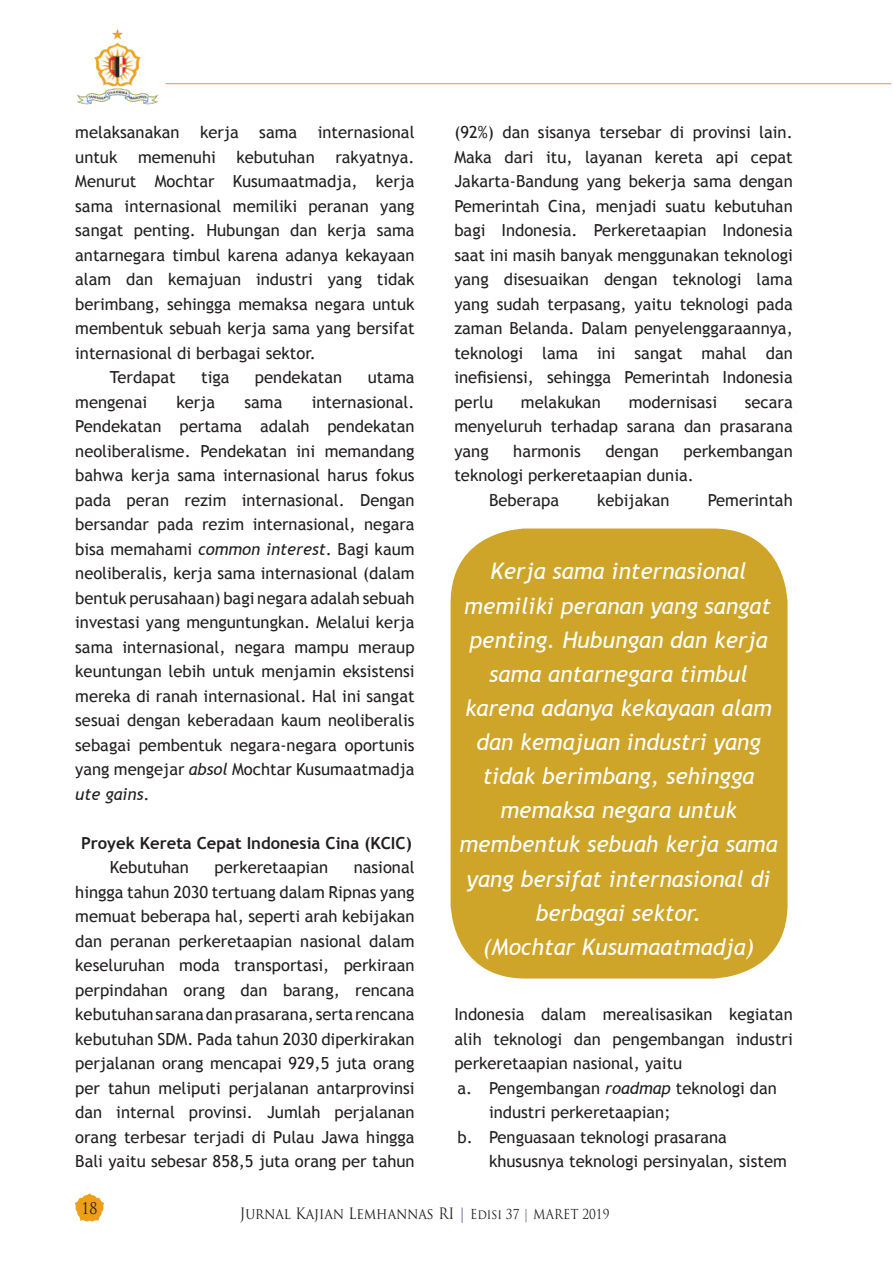
<style>
.page{position:relative;width:893px;height:1265px;background:#fff}
.page>*{position:absolute;margin:0;border:0;box-sizing:border-box;transform-origin:0 0}
.t1{font:italic 22.75px/34.1px "Trebuchet MS";color:#fff;text-align:center}
.t2{font:16.62px/24.5px "Trebuchet MS";color:#231f20;text-align:justify}
.t3{font:700 16.62px "Trebuchet MS";color:#231f20}
.t4{font:15.75px "Trajan Pro";color:#231f20;scale:.88 1}
.t5{font:15.22px "Trajan Pro";color:#231f20;scale:.88 1}
.s1{font-style:italic}
.s2{color:#733e88}
.s3{font-size:13.47px}
.s4{font-size:13.47px;color:#733e88}
</style>
<div class="page">
<svg style="left:74px;top:1193px;width:31px;height:29px"></svg>
<hr style="left:165px;top:83px;width:726px;height:1px;background:#ee9e18">
<img style="left:77px;top:29px;width:81px;height:76px">
<div style="left:451px;top:529px;width:336px;height:450px;background:#cea529;border-radius:75px"></div>
<p class="t2" style="left:75px;top:120px;width:341px">melaksanakan kerja sama internasional</p>
<p class="t2" style="left:75px;top:145px;width:341px">untuk memenuhi kebutuhan rakyatnya.</p>
<p class="t2" style="left:75px;top:169px;width:341px">Menurut Mochtar Kusumaatmadja, kerja</p>
<p class="t2" style="left:75px;top:194px;width:341px">sama internasional memiliki peranan yang</p>
<p class="t2" style="left:75px;top:218px;width:341px">sangat penting. Hubungan dan kerja sama</p>
<p class="t2" style="left:75px;top:243px;width:341px">antarnegara timbul karena adanya kekayaan</p>
<p class="t2" style="left:75px;top:267px;width:341px">alam dan kemajuan industri yang tidak</p>
<p class="t2" style="left:75px;top:292px;width:341px">berimbang, sehingga memaksa negara untuk</p>
<p class="t2" style="left:75px;top:316px;width:341px">membentuk sebuah kerja sama yang bersifat</p>
<p class="t2" style="left:75px;top:341px;width:242px">internasional di berbagai sektor.</p>
<p class="t2" style="left:110px;top:365px;width:67px">Terdapat</p>
<p class="t2" style="left:201px;top:365px;width:30px">tiga</p>
<p class="t2" style="left:255px;top:365px;width:89px">pendekatan</p>
<p class="t2" style="left:368px;top:365px;width:48px">utama</p>
<p class="t2" style="left:75px;top:390px;width:73px">mengenai</p>
<p class="t2" style="left:176px;top:390px;width:40px">kerja</p>
<p class="t2" style="left:244px;top:390px;width:39px">sama</p>
<p class="t2" style="left:75px;top:390px;width:341px;text-indent:236px">internasional.<br>Pendekatan pertama adalah pendekatan neoliberalisme. Pendekatan ini memandang bahwa kerja sama internasional harus fokus pada peran rezim internasional. Dengan bersandar pada rezim internasional, negara bisa memahami <span class="s1">common interest</span>. Bagi kaum neoliberalis, kerja sama internasional (dalam bentuk perusahaan) bagi negara adalah sebuah investasi yang menguntungkan. Melalui kerja sama internasional, negara mampu meraup keuntungan lebih untuk menjamin eksistensi mereka di ranah internasional. Hal ini sangat sesuai dengan keberadaan kaum neoliberalis sebagai pembentuk negara-negara oportunis yang mengejar <span class="s1">absol</span> Mochtar Kusumaatmadja <span class="s1">ute gains</span>.</p>
<p class="t3" style="left:81px;top:832px;width:332px">Proyek Kereta Cepat Indonesia Cina (KCIC)</p>
<p class="t2" style="left:110px;top:855px;width:80px">Kebutuhan</p>
<p class="t2" style="left:215px;top:855px;width:115px">perkeretaapian</p>
<p class="t2" style="left:75px;top:855px;width:341px;text-indent:278px">nasional hingga tahun 2030 tertuang dalam Ripnas yang memuat beberapa hal, seperti arah kebijakan dan peranan perkeretaapian nasional dalam keseluruhan moda transportasi, perkiraan perpindahan orang dan barang, rencana kebutuhan sarana dan prasarana, serta rencana kebutuhan SDM. Pada tahun 2030 diperkirakan perjalanan orang mencapai 929,5 juta orang per tahun meliputi perjalanan antarprovinsi dan internal provinsi. Jumlah perjalanan orang terbesar terjadi di Pulau Jawa hingga Bali yaitu sebesar 858,5 juta orang per tahun</p>
<p class="t2" style="left:454px;top:120px;width:340px">(92%) dan sisanya tersebar di provinsi lain.<br>Maka dari itu, layanan kereta api cepat Jakarta-Bandung yang bekerja sama dengan Pemerintah Cina, menjadi suatu kebutuhan bagi Indonesia. Perkeretaapian Indonesia saat ini masih banyak menggunakan teknologi yang disesuaikan dengan teknologi lama yang sudah terpasang, yaitu teknologi pada zaman Belanda. Dalam penyelenggaraannya, teknologi lama ini sangat mahal dan inefisiensi, sehingga Pemerintah Indonesia perlu</p>
<p class="t2" style="left:521px;top:390px;width:82px">melakukan</p>
<p class="t2" style="left:629px;top:390px;width:90px">modernisasi</p>
<p class="t2" style="left:454px;top:390px;width:340px;text-indent:290px">secara menyeluruh terhadap sarana dan prasarana yang</p>
<p class="t2" style="left:513px;top:439px;width:69px">harmonis</p>
<p class="t2" style="left:605px;top:439px;width:55px">dengan</p>
<p class="t2" style="left:683px;top:439px;width:111px">perkembangan</p>
<p class="t2" style="left:454px;top:463px;width:241px">teknologi perkeretaapian dunia.</p>
<p class="t2" style="left:489px;top:488px;width:71px">Beberapa</p>
<p class="t2" style="left:597px;top:488px;width:74px">kebijakan</p>
<p class="t2" style="left:708px;top:488px;width:87px">Pemerintah</p>
<p class="t1" style="left:459px;top:555px;width:320px">Kerja sama internasional memiliki peranan yang sangat penting. Hubungan dan kerja sama antarnegara timbul karena adanya kekayaan alam dan kemajuan industri yang tidak berimbang, sehingga memaksa negara untuk membentuk sebuah kerja sama yang bersifat internasional di berbagai sektor.<br>(Mochtar Kusumaatmadja)</p>
<p class="t2" style="left:454px;top:1002px;width:340px">Indonesia dalam merealisasikan kegiatan</p>
<p class="t2" style="left:454px;top:1027px;width:340px">alih teknologi dan pengembangan industri</p>
<p class="t2" style="left:454px;top:1051px;width:229px">perkeretaapian nasional, yaitu</p>
<p class="t2" style="left:458px;top:1076px;width:321px">a. Pengembangan <span class="s1">roadmap</span> teknologi dan</p>
<p class="t2" style="left:489px;top:1100px;width:183px">industri perkeretaapian;</p>
<p class="t2" style="left:458px;top:1125px;width:271px">b. Penguasaan teknologi prasarana</p>
<p class="t2" style="left:489px;top:1149px;width:299px">khususnya teknologi persinyalan, sistem</p>
<p class="t4" style="left:82px;top:1198px;width:20px">18</p>
<p class="t5" style="left:240px;top:1203px;width:422px">Jurnal Kajian Lemhannas RI <span class="s2">|</span> <span class="s3">Edisi 37</span> <span class="s4">|</span> <span class="s3">MARET 2019</span></p>
</div>
